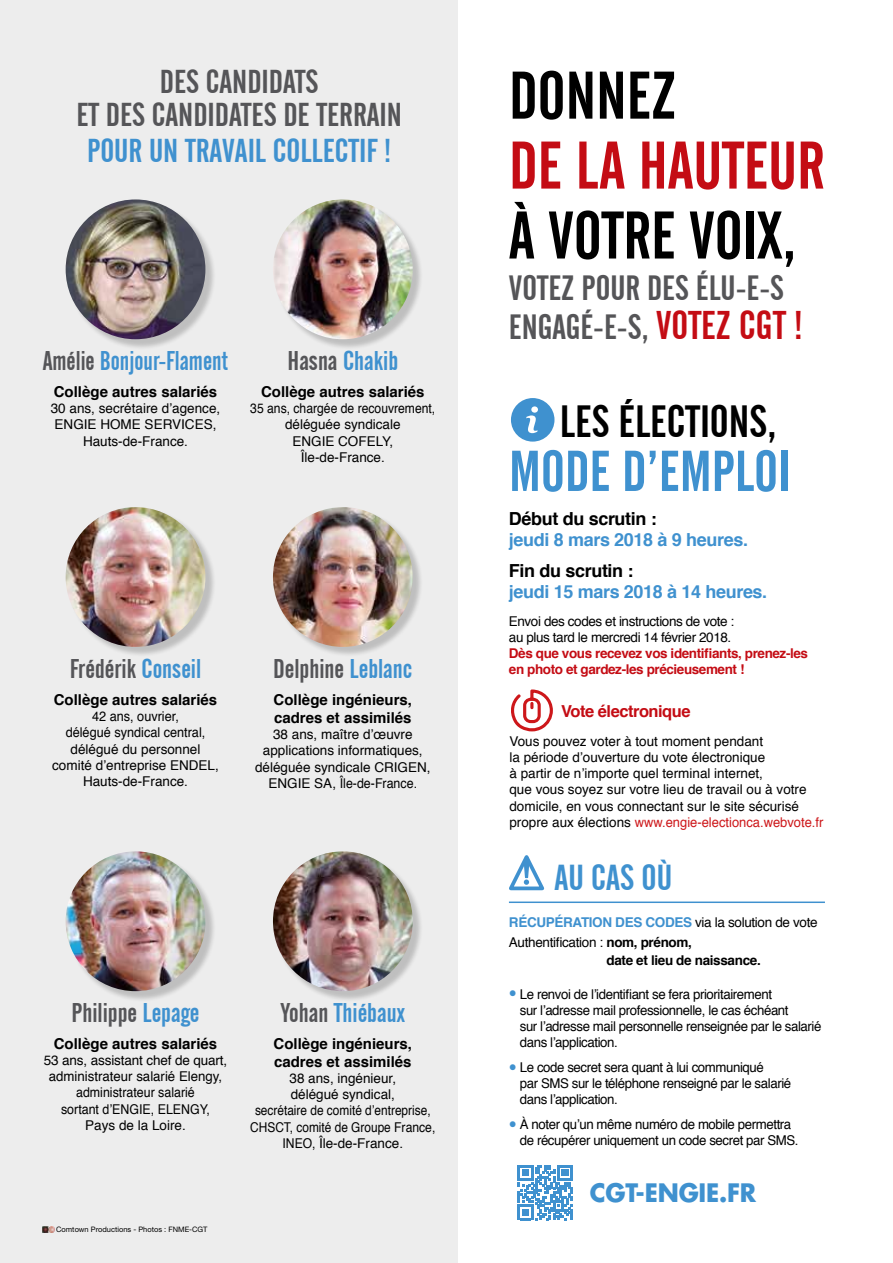
<style>
.page{position:relative;width:893px;height:1263px;background:#fff}
.page>*{position:absolute;margin:0;border:0;box-sizing:border-box;transform-origin:0 0}
.t1{font:66.6px "Alternate Gothic No 2 BT";color:#000}
.t2{font:66.6px "Alternate Gothic No 2 BT";color:#c40c14}
.t3{font:57px "Alternate Gothic No 2 BT";color:#3f91cf}
.t4{font:45px "Alternate Gothic No 2 BT";color:#000}
.t5{font:36px "Alternate Gothic No 2 BT";color:#3f91cf}
.t6{font:34.95px/39px "Alternate Gothic No 2 BT";color:#555558}
.t7{font:33px/33px "Alternate Gothic No 2 BT";color:#555558;text-align:center}
.t8{font:33px "Alternate Gothic No 2 BT";color:#3f91cf}
.t9{font:27px "Alternate Gothic No 2 BT";color:#555558}
.t10{font:27px "Alternate Gothic No 2 BT";color:#3f91cf}
.t11{font:27px "Alternate Gothic No 2 BT";color:#3f91cf;scale:.95 1}
.t12{font:700 24.75px "Futura";letter-spacing:-.01em;color:#3f91cf}
.t13{font:700 18px "Helvetica";letter-spacing:-.02em;color:#3f91cf}
.t14{font:700 18px "Helvetica";letter-spacing:-.02em;color:#000}
.t15{font:700 16.5px "Helvetica";letter-spacing:-.03em;color:#c40c14}
.t16{font:700 15px/18px "Helvetica";color:#000}
.t17{font:13.5px/16.2px "Helvetica";color:#000;text-align:center}
.t18{font:13.5px/16.2px "Helvetica";letter-spacing:-.03em;color:#000}
.t19{font:13.5px/16.2px "Helvetica";color:#000;text-align:center;scale:.94 1}
.t20{font:700 13.5px/16.2px "Helvetica";letter-spacing:-.03em;color:#c40c14}
.t21{font:13.5px/16.2px "Helvetica";color:#000;text-align:center;scale:.9 1}
.t22{font:13.5px/20.4px "Helvetica";letter-spacing:-.025em;color:#000}
.t23{font:700 13.5px "Helvetica";letter-spacing:-.025em;color:#000}
.t24{font:7.5px "Helvetica Neue LT Std";color:#000}
.s1{color:#555558}
.s2{color:#3f91cf}
.s3{font-size:39.9px;color:#c40c14}
.s4{color:#cd171a}
.s5{font-weight:700;color:#3f91cf}
.s6{font-weight:700}
</style>
<div class="page">
<svg style="left:511px;top:398px;width:43px;height:44px"></svg>
<hr style="left:509px;top:901px;width:316px;height:2px;background:#3f91cf">
<svg style="left:509px;top:855px;width:36px;height:36px"></svg>
<svg style="left:511px;top:689px;width:42px;height:43px"></svg>
<div style="left:0;top:0;width:457px;height:1263px;background:#ededed"></div>
<div style="left:67px;top:201px;width:149px;height:149px;background:#000;opacity:.2"></div>
<img style="left:66px;top:199px;width:139px;height:140px;border-radius:70px">
<div style="left:274px;top:508px;width:149px;height:149px;background:#000;opacity:.2"></div>
<img style="left:273px;top:507px;width:140px;height:140px;border-radius:70px">
<div style="left:274px;top:201px;width:149px;height:149px;background:#000;opacity:.2"></div>
<img style="left:273px;top:199px;width:140px;height:140px;border-radius:70px">
<div style="left:67px;top:853px;width:149px;height:149px;background:#000;opacity:.2"></div>
<img style="left:66px;top:851px;width:139px;height:140px;border-radius:70px">
<div style="left:67px;top:508px;width:149px;height:149px;background:#000;opacity:.2"></div>
<img style="left:66px;top:507px;width:139px;height:140px;border-radius:70px">
<div style="left:274px;top:853px;width:149px;height:149px;background:#000;opacity:.2"></div>
<img style="left:273px;top:851px;width:140px;height:140px;border-radius:70px">
<svg style="left:42px;top:1226px;width:12px;height:6px"></svg>
<svg style="left:518px;top:1165px;width:55px;height:55px"></svg>
<h3 class="t7" style="left:76px;top:66px;width:327px">DES CANDIDATS<br>ET DES CANDIDATES DE TERRAIN</h3>
<h3 class="t8" style="left:87px;top:132px;width:306px">POUR UN TRAVAIL COLLECTIF !</h3>
<h3 class="t11" style="left:43px;top:346px;width:197px"><span class="s1">Amélie</span> Bonjour-Flament</h3>
<p class="t16" style="left:54px;top:383px;width:165px">Collège autres salariés</p>
<p class="t17" style="left:51px;top:401px;width:171px">30 ans, secrétaire d’agence,<br>ENGIE HOME SERVICES,<br>Hauts-de-France.</p>
<h3 class="t10" style="left:287px;top:346px;width:112px"><span class="s1">Hasna</span> Chakib</h3>
<p class="t16" style="left:261px;top:383px;width:165px">Collège autres salariés</p>
<p class="t21" style="left:250px;top:401px;width:207px">35 ans, chargée de recouvrement, déléguée syndicale<br>ENGIE COFELY,<br>Île-de-France.</p>
<h3 class="t9" style="left:70px;top:654px;width:133px">Frédérik <span class="s2">Conseil</span></h3>
<p class="t16" style="left:54px;top:691px;width:165px">Collège autres salariés</p>
<p class="t19" style="left:52px;top:709px;width:179px">42 ans, ouvrier,<br>délégué syndical central, délégué du personnel comité d’entreprise ENDEL,<br>Hauts-de-France.</p>
<h3 class="t9" style="left:273px;top:654px;width:141px">Delphine <span class="s2">Leblanc</span></h3>
<p class="t16" style="left:274px;top:691px;width:140px">Collège ingénieurs, cadres et assimilés</p>
<p class="t17" style="left:255px;top:727px;width:177px">38 ans, maître d’œuvre applications informatiques, déléguée syndicale CRIGEN,<br>ENGIE SA, Île-de-France.</p>
<h3 class="t9" style="left:71px;top:998px;width:130px">Philippe <span class="s2">Lepage</span></h3>
<p class="t16" style="left:54px;top:1035px;width:165px">Collège autres salariés</p>
<p class="t17" style="left:44px;top:1052px;width:185px">53 ans, assistant chef de quart, administrateur salarié Elengy, administrateur salarié<br>sortant d’ENGIE, ELENGY,<br>Pays de la Loire.</p>
<h3 class="t10" style="left:281px;top:998px;width:126px"><span class="s1">Yohan</span> Thiébaux</h3>
<p class="t16" style="left:274px;top:1035px;width:140px">Collège ingénieurs, cadres et assimilés</p>
<p class="t17" style="left:250px;top:1070px;width:187px">38 ans, ingénieur,<br>délégué syndical,<br>secrétaire de comité d’entreprise,<br>CHSCT, comité de Groupe France,<br>INEO, Île-de-France.</p>
<p class="t24" style="left:56px;top:1225px;width:153px">Comtown Productions - Photos : FNME-CGT</p>
<h1 class="t1" style="left:509px;top:58px;width:169px">DONNEZ</h1>
<h1 class="t2" style="left:509px;top:128px;width:317px">DE LA HAUTEUR</h1>
<h1 class="t1" style="left:509px;top:198px;width:289px">À VOTRE VOIX,</h1>
<h3 class="t6" style="left:509px;top:269px;width:295px">VOTEZ POUR DES ÉLU-E-S<br>ENGAGÉ-E-S, <span class="s3">VOTEZ CGT !</span></h3>
<h3 class="t4" style="left:560px;top:396px;width:218px">LES ÉLECTIONS,</h3>
<h2 class="t3" style="left:509px;top:439px;width:283px">MODE D’EMPLOI</h2>
<h3 class="t14" style="left:509px;top:504px;width:149px">Début du scrutin :</h3>
<h3 class="t13" style="left:509px;top:525px;width:241px">jeudi 8 mars 2018 à 9 heures.</h3>
<h3 class="t14" style="left:509px;top:556px;width:126px">Fin du scrutin :</h3>
<h3 class="t13" style="left:509px;top:577px;width:260px">jeudi 15 mars 2018 à 14 heures.</h3>
<p class="t18" style="left:509px;top:613px;width:227px">Envoi des codes et instructions de vote : au plus tard le mercredi 14 février 2018.</p>
<p class="t20" style="left:509px;top:645px;width:301px">Dès que vous recevez vos identifiants, prenez-les en photo et gardez-les précieusement !</p>
<p class="t15" style="left:561px;top:697px;width:131px">Vote électronique</p>
<p class="t17" style="left:509px;top:733px;width:316px;text-align:left">Vous pouvez voter à tout moment pendant<br>la période d’ouverture du vote électronique<br>à partir de n’importe quel terminal internet,<br>que vous soyez sur votre lieu de travail ou à votre domicile, en vous connectant sur le site sécurisé propre aux élections <span class="s4">www.engie-electionca.webvote.fr</span></p>
<h3 class="t5" style="left:554px;top:858px;width:119px">AU CAS OÙ</h3>
<p class="t22" style="left:509px;top:912px;width:310px"><span class="s5">RÉCUPÉRATION DES CODES</span> via la solution de vote<br>Authentification : <span class="s6">nom, prénom,</span></p>
<p class="t23" style="left:606px;top:950px;width:156px">date et lieu de naissance.</p>
<p class="t18" style="left:520px;top:986px;width:303px;text-indent:-11px"><span class="s2">●</span> Le renvoi de l’identifiant se fera prioritairement<br>sur l’adresse mail professionnelle, le cas échéant<br>sur l’adresse mail personnelle renseignée par le salarié dans l’application.</p>
<p class="t18" style="left:520px;top:1059px;width:273px;text-indent:-11px"><span class="s2">●</span> Le code secret sera quant à lui communiqué<br>par SMS sur le téléphone renseigné par le salarié dans l’application.</p>
<p class="t18" style="left:520px;top:1117px;width:280px;text-indent:-11px"><span class="s2">●</span> À noter qu’un même numéro de mobile permettra de récupérer uniquement un code secret par SMS.</p>
<h3 class="t12" style="left:590px;top:1176px;width:168px">CGT-ENGIE.FR</h3>
</div>
